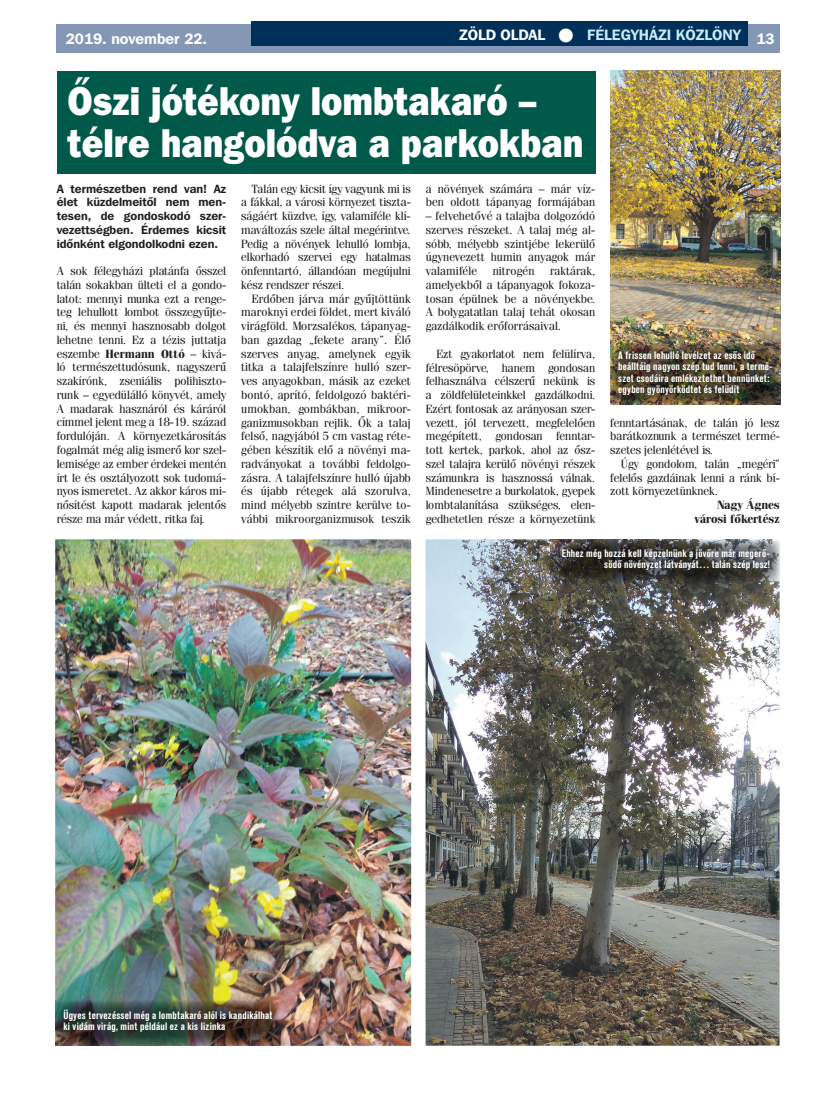
<style>
.page{position:relative;width:833px;height:1099px;background:#fff}
.page>*{position:absolute;margin:0;border:0;box-sizing:border-box;transform-origin:0 0}
.t1{font:40px/42.5px "Franklin Gothic Hv PFL";color:#fff;scale:.88 1}
.t2{font:700 15px "Franklin Gothic PFL";color:#c6eafa}
.t3{font:700 15px "Franklin Gothic PFL";color:#fff}
.t4{font:11.88px/13.8px "Fenice PFL";color:#231f20;text-align:justify}
.t5{font:700 11.88px/13.8px "Franklin Gothic PFL";color:#231f20;text-align:justify}
.t6{font:700 11.88px/13.8px "Fenice PFL";letter-spacing:-.01em;color:#231f20;text-align:right}
.t7{font:700 10.62px/11.2px "Akzidenz Grotesk Cn PFL";color:#fff}
.s1{color:#fff}
.s2{font-weight:700}
</style>
<div class="page">
<div style="left:57px;top:25px;width:723px;height:28px;background:#8498b6"></div>
<div style="left:252px;top:21px;width:496px;height:25px;background:#002f57"></div>
<img style="left:55px;top:539px;width:356px;height:506px">
<img style="left:425px;top:539px;width:354px;height:506px">
<img style="left:610px;top:71px;width:170px;height:334px">
<div style="left:57px;top:71px;width:538px;height:103px;background:#005949"></div>
<img style="left:55px;top:1000px;width:224px;height:45px">
<img style="left:550px;top:539px;width:229px;height:44px">
<p class="t3" style="left:66px;top:29px;width:143px">2019. november 22.</p>
<p class="t2" style="left:459px;top:25px;width:317px"><span class="s1">ZÖLD OLDAL</span> <span class="s1">●</span> FÉLEGYHÁZI KÖZLÖNY <span class="s1">13</span></p>
<h1 class="t1" style="left:68px;top:79px;width:588px">Őszi jótékony lombtakaró – télre hangolódva a parkokban</h1>
<p class="t5" style="left:57px;top:181px;width:171px">A természetben rend van! Az élet küzdelmeitől nem men&shy;tesen, de gondoskodó szer&shy;vezettségben. Érdemes kicsit időnként elgondolkodni ezen.</p>
<p class="t4" style="left:57px;top:264px;width:171px">A sok félegyházi platánfa ősszel talán sokakban ülteti el a gondo&shy;latot: mennyi munka ezt a renge&shy;teg lehullott lombot összegyűjte&shy;ni, és mennyi hasznosabb dolgot lehetne tenni. Ez a tézis juttatja eszembe <span class="s2">Hermann Ottó</span> – kivá&shy;ló természettudósunk, nagyszerű szakírónk, zseniális polihiszto&shy;runk – egyedülálló könyvét, amely A madarak hasznáról és káráról címmel jelent meg a 18-19. század fordulóján. A környezetkárosítás fogalmát még alig ismerő kor szel&shy;lemisége az ember érdekei mentén írt le és osztályozott sok tudomá&shy;nyos ismeretet. Az akkor káros mi&shy;nősítést kapott madarak jelentős része ma már védett, ritka faj.</p>
<p class="t4" style="left:241px;top:181px;width:171px;text-indent:11px">Talán egy kicsit így vagyunk mi is a fákkal, a városi környezet tiszta&shy;ságáért küzdve, így, valamiféle klí&shy;maváltozás szele által megérintve.<br>Pedig a növények lehulló lombja, elkorhadó szervei egy hatalmas önfenntartó, állandóan megújulni kész rendszer részei.</p>
<p class="t4" style="left:241px;top:291px;width:171px;text-indent:11px">Erdőben járva már gyűjtöttünk maroknyi erdei földet, mert kiváló virágföld. Morzsalékos, tápanyag&shy;ban gazdag „fekete arany”. Élő szerves anyag, amelynek egyik titka a talajfelszínre hulló szer&shy;ves anyagokban, másik az ezeket bontó, aprító, feldolgozó baktéri&shy;umokban, gombákban, mikroor&shy;ganizmusokban rejlik. Ők a talaj felső, nagyjából 5 cm vastag réte&shy;gében készítik elő a növényi ma&shy;radványokat a további feldolgo&shy;zásra. A talajfelszínre hulló újabb és újabb rétegek alá szorulva, mind mélyebb szintre kerülve to&shy;vábbi mikroorganizmusok teszik</p>
<p class="t4" style="left:426px;top:181px;width:171px">a növények számára – már víz&shy;ben oldott tápanyag formájában</p>
<p class="t4" style="left:426px;top:209px;width:171px">– felvehetővé a talajba dolgozódó szerves részeket. A talaj még al&shy;sóbb, mélyebb szintjébe lekerülő úgynevezett humin anyagok már valamiféle</p>
<p class="t4" style="left:426px;top:264px;width:171px;text-indent:124px">raktárak, amelyekből a tápanyagok fokoza&shy;tosan épülnek be a növényekbe.<br>A bolygatatlan talaj tehát okosan gazdálkodik erőforrásaival.</p>
<p class="t4" style="left:426px;top:346px;width:171px;text-indent:11px">Ezt gyakorlatot nem felülírva, félresöpörve, hanem gondosan felhasználva célszerű nekünk is a zöldfelületeinkkel gazdálkodni.<br>Ezért fontosak az arányosan szer&shy;vezett, jól tervezett, megfelelően megépített, gondosan fenntar&shy;tott kertek, parkok, ahol az ősz&shy;szel talajra kerülő növényi részek számunkra is hasznossá válnak.<br>Mindenesetre a burkolatok, gyepek lombtalanítása szükséges, elen&shy;gedhetetlen része a környezetünk</p>
<p class="t4" style="left:493px;top:264px;width:43px">nitrogén</p>
<p class="t7" style="left:618px;top:350px;width:156px">A frissen lehulló levélzet az esős idő beálltáig nagyon szép tud lenni, a termé&shy;szet csodáira emlékeztethet bennünket: egyben gyönyörködtet és felüdít</p>
<p class="t4" style="left:610px;top:415px;width:171px">fenntartásának, de talán jó lesz barátkoznunk a természet termé&shy;szetes jelenlétével is.</p>
<p class="t4" style="left:610px;top:456px;width:171px;text-indent:11px">Úgy gondolom, talán „megéri” felelős gazdáinak lenni a ránk bí&shy;zott környezetünknek.</p>
<p class="t6" style="left:694px;top:498px;width:87px">Nagy Ágnes városi főkertész</p>
<p class="t7" style="left:63px;top:1009px;width:211px">Ügyes tervezéssel még a lombtakaró alól is kandikálhat ki vidám virág, mint például ez a kis lizinka</p>
<p class="t7" style="left:562px;top:547px;width:210px;text-align:right">Ehhez még hozzá kell képzelnünk a jövőre már megerő&shy;södő növényzet látványát… talán szép lesz!</p>
</div>
